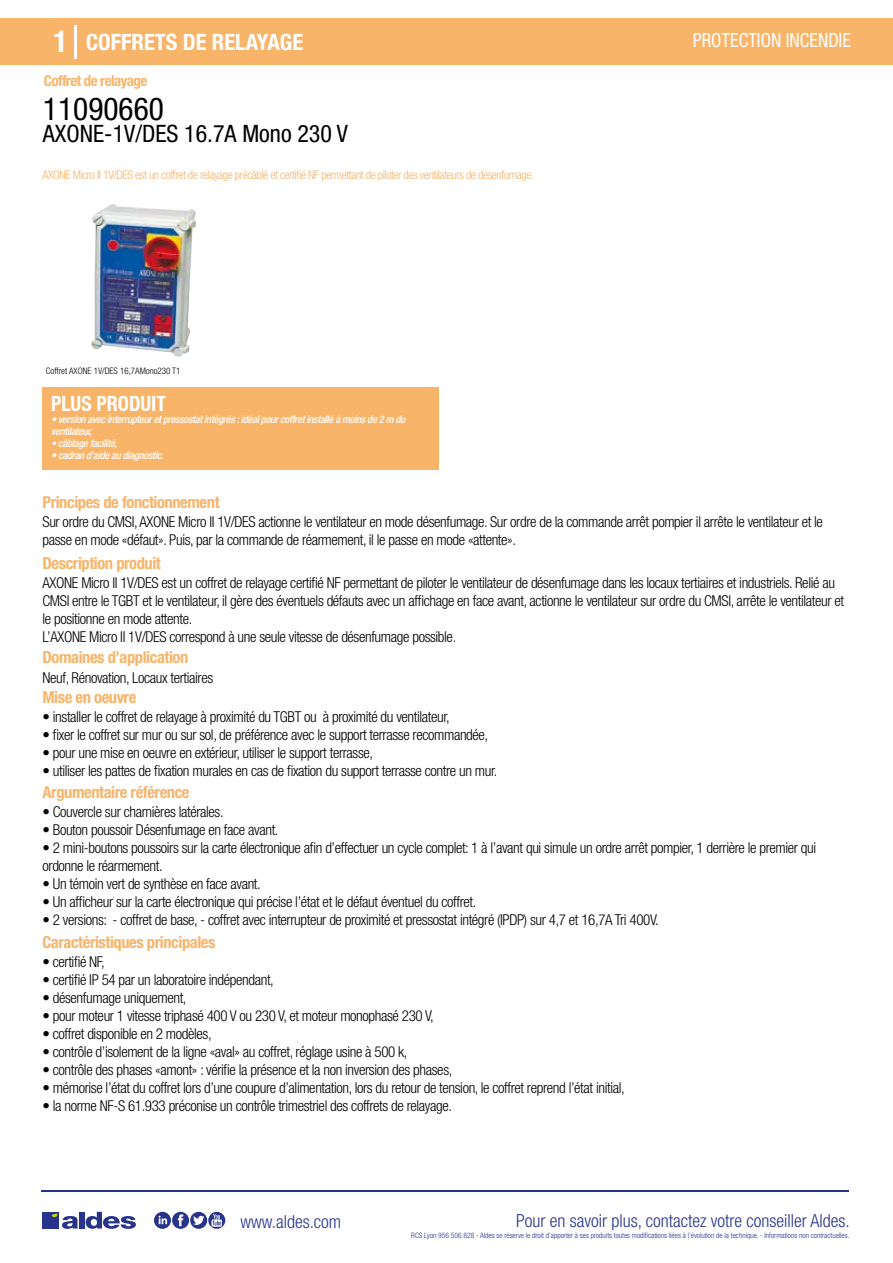
<style>
.page{position:relative;width:893px;height:1263px;background:#fff}
.page>*{position:absolute;margin:0;border:0;box-sizing:border-box;transform-origin:0 0}
.t1{font:condensed 31.5px "Helvetica Neue LT Std";color:#000}
.t2{font:condensed 24px "Helvetica Neue LT Std";color:#000}
.t3{font:700 condensed 22.5px "Helvetica Neue LT Std";color:#fff}
.t4{font:700 condensed 21px "Helvetica Neue";color:#fff;scale:.95 1}
.t5{font:condensed 19.5px "Helvetica Neue LT Std";color:#fff;scale:.95 1}
.t6{font:300 condensed 18px "Helvetica Neue";color:#28348b}
.t7{font:700 condensed 16.5px "Helvetica Neue LT Std";letter-spacing:-.025em;color:#f8b469}
.t8{font:300 condensed 15px/18px "Helvetica Neue LT Std";letter-spacing:-.025em;color:#000}
.t9{font:700 condensed 15px "Helvetica Neue LT Std";letter-spacing:-.035em;color:#f8b469}
.t10{font:300 condensed 12px "Helvetica Neue LT Std";letter-spacing:-.035em;color:#f8b469}
.t11{font:italic 500 condensed 10.5px/12px "Helvetica Neue";letter-spacing:-.03em;color:#fff}
.t12{font:300 condensed 9px "Helvetica Neue";color:#000}
.t13{font:300 condensed 7.5px "Helvetica Neue";color:#28348b}
.s1{font-size:30px}
</style>
<div class="page">
<div style="left:0;top:18px;width:893px;height:46px;background:#f8b469"></div>
<div style="left:43px;top:387px;width:396px;height:83px;background:#f8b469"></div>
<hr style="left:74px;top:25px;width:2px;height:33px;background:#fff">
<img style="left:91px;top:204px;width:105px;height:153px">
<hr style="left:41px;top:1190px;width:808px;height:1px;background:#28348b">
<svg style="left:154px;top:1212px;width:71px;height:17px"></svg>
<div style="left:42px;top:1212px;width:17px;height:16px;background:#28348b"></div>
<div style="left:79px;top:1212px;width:5px;height:16px;background:#28348b"></div>
<svg style="left:86px;top:1212px;width:50px;height:17px"></svg>
<svg style="left:52px;top:1213px;width:26px;height:16px"></svg>
<h3 class="t3" style="left:54px;top:28px;width:251px"><span class="s1">1</span> COFFRETS DE RELAYAGE</h3>
<h3 class="t5" style="left:693px;top:29px;width:168px">PROTECTION INCENDIE</h3>
<p class="t9" style="left:44px;top:71px;width:105px">Coffret de relayage</p>
<h1 class="t1" style="left:43px;top:91px;width:122px">11090660</h1>
<h2 class="t2" style="left:43px;top:120px;width:306px">AXONE-1V/DES 16.7A Mono 230 V</h2>
<p class="t10" style="left:43px;top:167px;width:493px">AXONE Micro II 1V/DES est un coffret de relayage précâblé et certifié NF permettant de piloter des ventilateurs de désenfumage.</p>
<p class="t12" style="left:93px;top:365px;width:121px">T0 Modèle 1 vitesse (4,7 A et 16,7 A)</p>
<p class="t12" style="left:46px;top:365px;width:136px">Coffret AXONE 1V/DES 16,7AMono230 T1</p>
<h3 class="t4" style="left:51px;top:391px;width:122px">PLUS PRODUIT</h3>
<p class="t11" style="left:51px;top:413px;width:356px">• version avec interrupteur et pressostat intégrés : idéal pour coffret installé à moins de 2 m du ventilateur,</p>
<p class="t11" style="left:51px;top:437px;width:68px">• câblage facilité,</p>
<p class="t11" style="left:51px;top:449px;width:114px">• cadran d’aide au diagnostic.</p>
<p class="t7" style="left:43px;top:492px;width:179px">Principes de fonctionnement</p>
<p class="t8" style="left:43px;top:513px;width:782px">Sur ordre du CMSI, AXONE Micro II 1V/DES actionne le ventilateur en mode désenfumage. Sur ordre de la commande arrêt pompier il arrête le ventilateur et le passe en mode «défaut». Puis, par la commande de réarmement, il le passe en mode «attente».</p>
<p class="t8" style="left:43px;top:573px;width:803px">AXONE Micro II 1V/DES est un coffret de relayage certifié NF permettant de piloter le ventilateur de désenfumage dans les locaux tertiaires et industriels. Relié au CMSI entre le TGBT et le ventilateur, il gère des éventuels défauts avec un affichage en face avant, actionne le ventilateur sur ordre du CMSI, arrête le ventilateur et le positionne en mode attente.<br>L’AXONE Micro II 1V/DES correspond à une seule vitesse de désenfumage possible.</p>
<p class="t8" style="left:43px;top:668px;width:172px">Neuf, Rénovation, Locaux tertiaires</p>
<p class="t8" style="left:43px;top:708px;width:409px">• installer le coffret de relayage à proximité du TGBT ou à proximité du ventilateur,</p>
<p class="t8" style="left:43px;top:726px;width:447px">• fixer le coffret sur mur ou sur sol, de préférence avec le support terrasse recommandée,</p>
<p class="t8" style="left:43px;top:744px;width:332px">• pour une mise en oeuvre en extérieur, utiliser le support terrasse,</p>
<p class="t8" style="left:43px;top:762px;width:456px">• utiliser les pattes de fixation murales en cas de fixation du support terrasse contre un mur.</p>
<p class="t7" style="left:43px;top:553px;width:120px">Description produit</p>
<p class="t7" style="left:43px;top:647px;width:147px">Domaines d’application</p>
<p class="t7" style="left:43px;top:687px;width:95px">Mise en oeuvre</p>
<p class="t7" style="left:43px;top:782px;width:149px">Argumentaire référence</p>
<p class="t8" style="left:43px;top:802px;width:183px">• Couvercle sur charnières latérales.</p>
<p class="t8" style="left:43px;top:820px;width:237px">• Bouton poussoir Désenfumage en face avant.</p>
<p class="t8" style="left:43px;top:838px;width:775px">• 2 mini-boutons poussoirs sur la carte électronique afin d’effectuer un cycle complet: 1 à l’avant qui simule un ordre arrêt pompier, 1 derrière le premier qui ordonne le réarmement.</p>
<p class="t8" style="left:43px;top:874px;width:220px">• Un témoin vert de synthèse en face avant.</p>
<p class="t8" style="left:43px;top:892px;width:435px">• Un afficheur sur la carte électronique qui précise l’état et le défaut éventuel du coffret.</p>
<p class="t8" style="left:43px;top:910px;width:618px">• 2 versions: - coffret de base, - coffret avec interrupteur de proximité et pressostat intégré (IPDP) sur 4,7 et 16,7A Tri 400V.</p>
<p class="t7" style="left:43px;top:932px;width:174px">Caractéristiques principales</p>
<p class="t8" style="left:43px;top:952px;width:64px">• certifié NF,</p>
<p class="t8" style="left:43px;top:970px;width:233px">• certifié IP 54 par un laboratoire indépendant,</p>
<p class="t8" style="left:43px;top:988px;width:145px">• désenfumage uniquement,</p>
<p class="t8" style="left:43px;top:1006px;width:393px">• pour moteur 1 vitesse triphasé 400 V ou 230 V, et moteur monophasé 230 V,</p>
<p class="t8" style="left:43px;top:1024px;width:171px">• coffret disponible en 2 modèles,</p>
<p class="t8" style="left:43px;top:1042px;width:367px">• contrôle d’isolement de la ligne «aval» au coffret, réglage usine à 500 k,</p>
<p class="t8" style="left:43px;top:1060px;width:411px">• contrôle des phases «amont» : vérifie la présence et la non inversion des phases,</p>
<p class="t8" style="left:43px;top:1078px;width:584px">• mémorise l’état du coffret lors d’une coupure d’alimentation, lors du retour de tension, le coffret reprend l’état initial,</p>
<p class="t8" style="left:43px;top:1096px;width:411px">• la norme NF-S 61.933 préconise un contrôle trimestriel des coffrets de relayage.</p>
<p class="t6" style="left:240px;top:1211px;width:102px">www.aldes.com</p>
<p class="t6" style="left:516px;top:1211px;width:335px">Pour en savoir plus, contactez votre conseiller Aldes.</p>
<p class="t13" style="left:411px;top:1230px;width:440px">RCS Lyon 956 506 828 - Aldes se réserve le droit d’apporter à ses produits toutes modifications liées à l’évolution de la technique. - Informations non contractuelles.</p>
</div>
